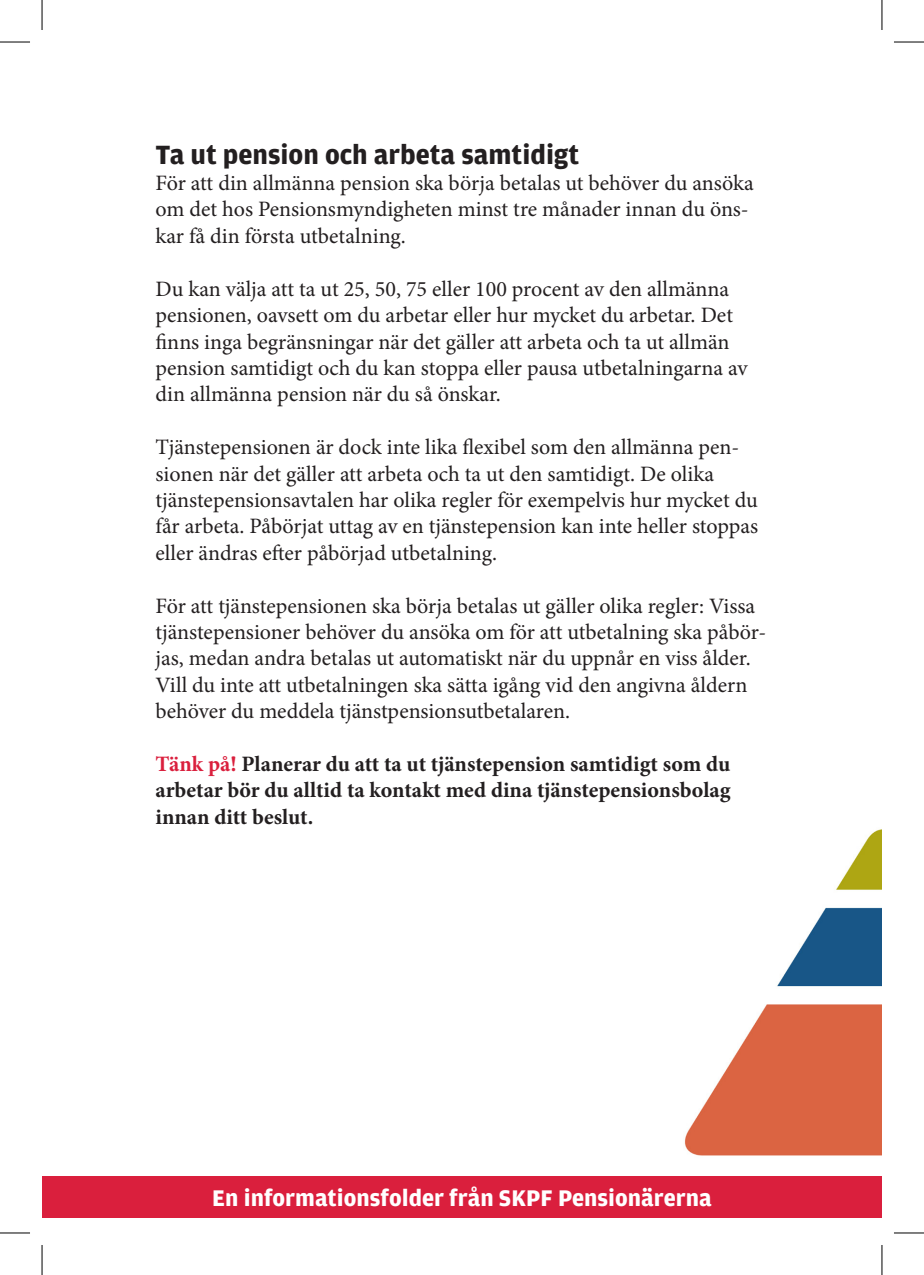
<style>
.page{position:relative;width:924px;height:1275px;background:#fff}
.page>*{position:absolute;margin:0;border:0;box-sizing:border-box;transform-origin:0 0}
.Folder-mellanrubrik{font:700 28px "Amplitude";color:#231f20}
.t1{font:700 24px "Amplitude";color:#fff}
.Folder-brödtext{font:22px/26.4px "Minion Pro";color:#231f20}
.Folder-brödtext-2{font:700 22px/26.4px "Minion Pro";color:#231f20;text-align:justify}
.s1{color:#da1f3d}
</style>
<div class="page">
<img style="left:684px;top:829px;width:197px;height:327px">
<div style="left:42px;top:1175px;width:839px;height:42px;background:#da1f3d"></div>
<hr style="left:0;top:42px;width:30px;height:1px;background:#000">
<hr style="left:893px;top:42px;width:30px;height:1px;background:#000">
<hr style="left:0;top:1232px;width:30px;height:1px;background:#000">
<hr style="left:893px;top:1232px;width:30px;height:1px;background:#000">
<hr style="left:42px;top:0;width:1px;height:30px;background:#000">
<hr style="left:42px;top:1245px;width:1px;height:30px;background:#000">
<hr style="left:881px;top:0;width:1px;height:30px;background:#000">
<hr style="left:881px;top:1245px;width:1px;height:30px;background:#000">
<p class="Folder-mellanrubrik" style="left:155px;top:139px;width:425px">Ta ut pension och arbeta samtidigt</p>
<p class="Folder-brödtext" style="left:155px;top:170px;width:599px">För att din allmänna pension ska börja betalas ut behöver du ansöka om det hos Pensionsmyndigheten minst tre månader innan du öns&shy;kar få din första utbetalning.</p>
<p class="Folder-brödtext" style="left:155px;top:275px;width:593px">Du kan välja att ta ut 25, 50, 75 eller 100 procent av den allmänna pensionen, oavsett om du arbetar eller hur mycket du arbetar. Det finns inga begränsningar när det gäller att arbeta och ta ut allmän pension samtidigt och du kan stoppa eller pausa utbetalningarna av din allmänna pension när du så önskar.</p>
<p class="Folder-brödtext" style="left:155px;top:434px;width:604px">Tjänstepensionen är dock inte lika flexibel som den allmänna pen&shy;sionen när det gäller att arbeta och ta ut den samtidigt. De olika tjänstepensionsavtalen har olika regler för exempelvis hur mycket du får arbeta. Påbörjat uttag av en tjänstepension kan inte heller stoppas eller ändras efter påbörjad utbetalning.</p>
<p class="Folder-brödtext" style="left:155px;top:592px;width:612px">För att tjänstepensionen ska börja betalas ut gäller olika regler: Vissa tjänstepensioner behöver du ansöka om för att utbetalning ska påbör&shy;jas, medan andra betalas ut automatiskt när du uppnår en viss ålder.<br>Vill du inte att utbetalningen ska sätta igång vid den angivna åldern behöver du meddela tjänstpensionsutbetalaren.</p>
<p class="Folder-brödtext-2" style="left:155px;top:750px;width:576px"><span class="s1">Tänk på!</span> Planerar du att ta ut tjänstepension samtidigt som du arbetar bör du alltid ta kontakt med dina tjänstepensionsbolag innan ditt beslut.</p>
<p class="t1" style="left:212px;top:1185px;width:500px">En informationsfolder från SKPF Pensionärerna</p>
</div>
